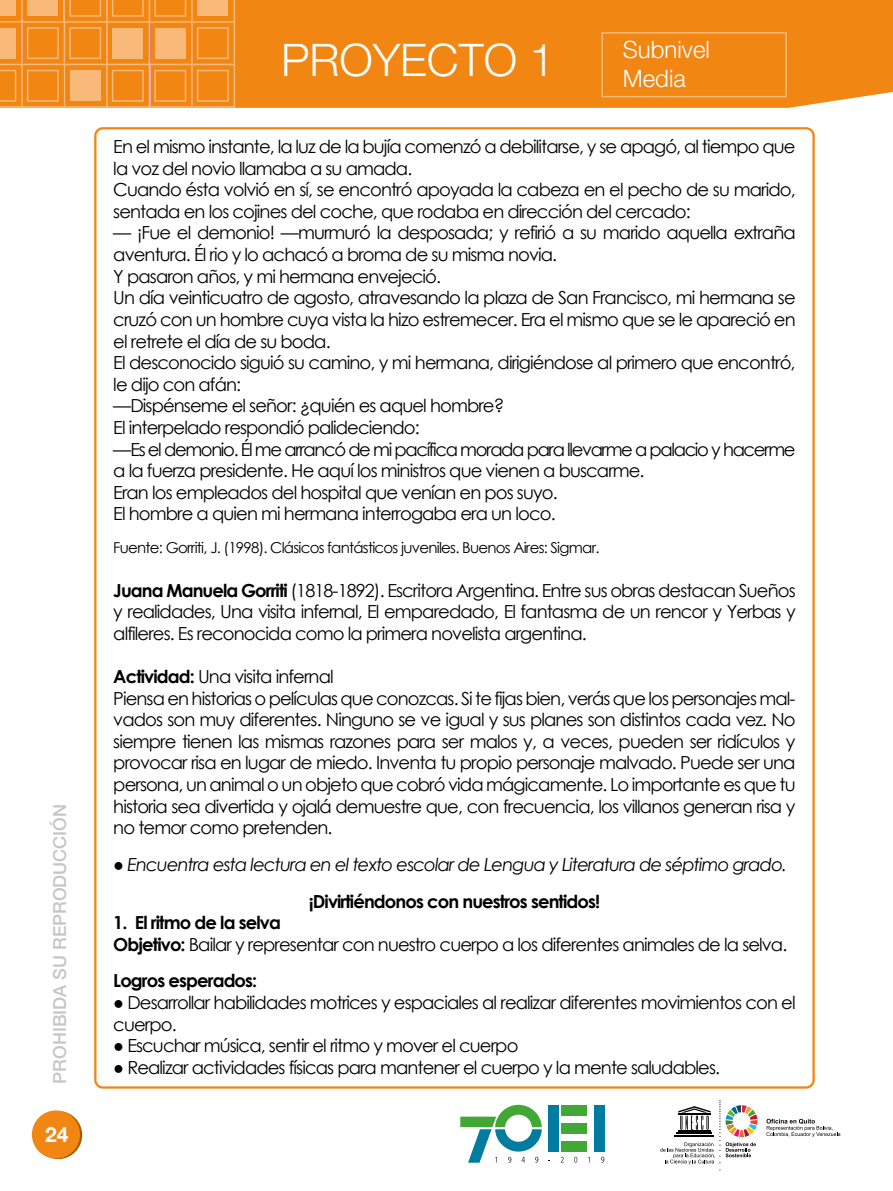
<style>
.page{position:relative;width:893px;height:1191px;background:#fff}
.page>*{position:absolute;margin:0;border:0;box-sizing:border-box;transform-origin:0 0}
.t1{font:300 45px "Helvetica Neue LT Std";color:#fff}
.t2{font:300 24px "Helvetica Neue LT Std";color:#fff}
.t3{font:700 21px "Helvetica Neue LT Std";color:#fff}
.t4{font:18px/21.6px "Century Gothic";letter-spacing:-.05em;color:#000}
.t5{font:italic 18px/36.6px "Century Gothic";letter-spacing:-.05em;color:#000;text-align:center}
.t6{font:500 18px "Helvetica Neue LT Std";color:#c6c6c6}
.t7{font:700 18px "Century Gothic";letter-spacing:-.05em;color:#000}
.t8{font:15px "Century Gothic";letter-spacing:-.05em;color:#000}
.s1{font-weight:700}
.s2{font-style:normal}
.s3{font-weight:700;font-style:normal}
</style>
<div class="page">
<div style="left:594px;top:1104px;width:10px;height:47px;background:#007ca1"></div>
<div style="left:548px;top:1104px;width:11px;height:47px;background:#007ca1"></div>
<div style="left:561px;top:1104px;width:25px;height:11px;background:#43a735"></div>
<div style="left:561px;top:1122px;width:25px;height:11px;background:#43a735"></div>
<div style="left:561px;top:1141px;width:25px;height:10px;background:#43a735"></div>
<svg style="left:460px;top:1104px;width:82px;height:58px"></svg>
<svg style="left:574px;top:1156px;width:3px;height:6px"></svg>
<svg style="left:601px;top:1156px;width:3px;height:6px"></svg>
<svg style="left:34px;top:1111px;width:48px;height:48px"></svg>
<div style="left:32px;top:1110px;width:48px;height:48px;background:#f18613;border-radius:50%"></div>
<svg style="left:660px;top:1100px;width:98px;height:70px"></svg>
<svg style="left:766px;top:1118px;width:74px;height:19px"></svg>
<div style="left:235px;top:0;width:658px;height:108px;background:#f18613"></div>
<svg style="left:0;top:0;width:235px;height:108px"></svg>
<svg style="left:601px;top:32px;width:186px;height:65px"></svg>
<p class="t6" style="left:49px;top:1083px;width:281px;rotate:-90deg">PROHIBIDA SU REPRODUCCIÓN</p>
<p class="t3" style="left:45px;top:1121px;width:25px">24</p>
<h1 class="t1" style="left:281px;top:33px;width:275px">PROYECTO 1</h1>
<h2 class="t2" style="left:623px;top:35px;width:89px">Subnivel</h2>
<h2 class="t2" style="left:623px;top:64px;width:65px">Media</h2>
<p class="t4" style="left:113px;top:135px;width:684px">En el mismo instante, la luz de la bujía comenzó a debilitarse, y se apagó, al tiempo que la voz del novio llamaba a su amada.<br>Cuando ésta volvió en sí, se encontró apoyada la cabeza en el pecho de su marido, sentada en los cojines del coche, que rodaba en dirección del cercado:</p>
<p class="t4" style="left:113px;top:222px;width:684px">— ¡Fue el demonio! —murmuró la desposada; y refirió a su marido aquella extraña aventura. Él rio y lo achacó a broma de su misma novia.<br>Y pasaron años, y mi hermana envejeció.<br>Un día veinticuatro de agosto, atravesando la plaza de San Francisco, mi hermana se cruzó con un hombre cuya vista la hizo estremecer. Era el mismo que se le apareció en el retrete el día de su boda.<br>El desconocido siguió su camino, y mi hermana, dirigiéndose al primero que encontró, le dijo con afán:<br>—Dispénseme el señor: ¿quién es aquel hombre?<br>El interpelado respondió palideciendo:<br>—Es el demonio. Él me arrancó de mi pacífica morada para llevarme a palacio y hacerme a la fuerza presidente. He aquí los ministros que vienen a buscarme.<br>Eran los empleados del hospital que venían en pos suyo.<br>El hombre a quien mi hermana interrogaba era un loco.</p>
<p class="t8" style="left:113px;top:537px;width:488px">Fuente: Gorriti, J. (1998). Clásicos fantásticos juveniles. Buenos Aires: Sigmar.</p>
<p class="t4" style="left:113px;top:579px;width:684px;text-align:justify"><span class="s1">Juana Manuela Gorriti</span> (1818-1892). Escritora Argentina. Entre sus obras destacan Sueños y realidades, Una visita infernal, El emparedado, El fantasma de un rencor y Yerbas y alfileres. Es reconocida como la primera novelista argentina.</p>
<p class="t4" style="left:113px;top:665px;width:684px"><span class="s1">Actividad:</span> Una visita infernal<br>Piensa en historias o películas que conozcas. Si te fijas bien, verás que los personajes mal&shy;vados son muy diferentes. Ninguno se ve igual y sus planes son distintos cada vez. No siempre tienen las mismas razones para ser malos y, a veces, pueden ser ridículos y provocar risa en lugar de miedo. Inventa tu propio personaje malvado. Puede ser una persona, un animal o un objeto que cobró vida mágicamente. Lo importante es que tu historia sea divertida y ojalá demuestre que, con frecuencia, los villanos generan risa y no temor como pretenden.</p>
<p class="t5" style="left:113px;top:846px;width:675px"><span class="s2">●</span> Encuentra esta lectura en el texto escolar de Lengua y Literatura de séptimo grado. <span class="s3">¡Divirtiéndonos con nuestros sentidos!</span></p>
<p class="t4" style="left:113px;top:911px;width:675px"><span class="s1">1. El ritmo de la selva<br>Objetivo:</span> Bailar y representar con nuestro cuerpo a los diferentes animales de la selva.</p>
<p class="t7" style="left:113px;top:967px;width:145px">Logros esperados:</p>
<p class="t4" style="left:113px;top:991px;width:684px">● Desarrollar habilidades motrices y espaciales al realizar diferentes movimientos con el cuerpo.</p>
<p class="t4" style="left:113px;top:1034px;width:407px">● Escuchar música, sentir el ritmo y mover el cuerpo</p>
<p class="t4" style="left:113px;top:1056px;width:608px">● Realizar actividades físicas para mantener el cuerpo y la mente saludables.</p>
</div>
